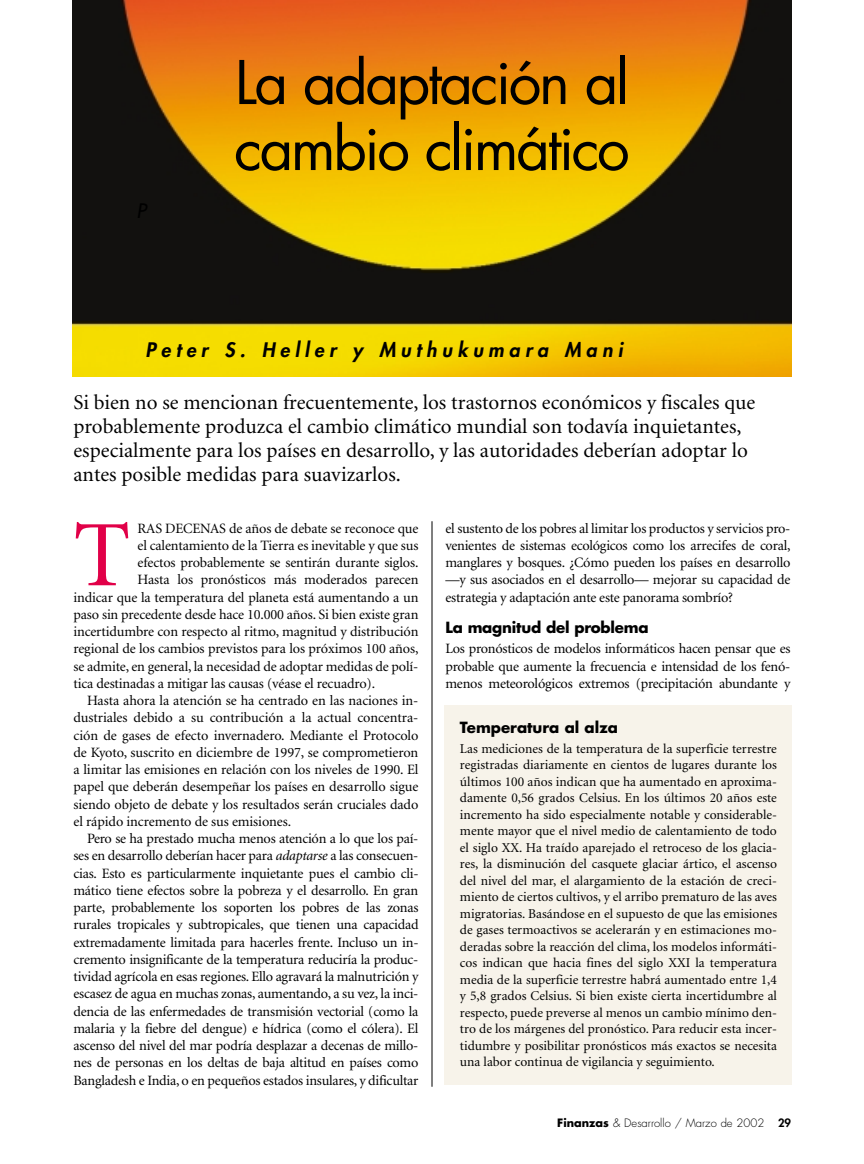
<style>
.page{position:relative;width:864px;height:1164px;background:#fff}
.page>*{position:absolute;margin:0;border:0;box-sizing:border-box;transform-origin:0 0}
.t1{font:93.75px "Minion";color:#e10048}
.t2{font:58.5px/66px "Futura";letter-spacing:-.045em;color:#000}
.t3{font:21px/24px "Minion";color:#000}
.t4{font:italic 800 19.5px "Futura";letter-spacing:.26em;color:#000}
.t5{font:700 15px "Futura";letter-spacing:-.015em;color:#000}
.t6{font:14.25px/17.2px "Minion";letter-spacing:-.015em;color:#000;text-align:justify}
.t7{font:13.5px/16.5px "Minion";color:#000;text-align:justify}
.t8{font:300 11.25px "Futura";color:#000}
.s1{font-style:italic}
.s2{font-weight:700}
.s3{font-weight:800}
</style>
<div class="page">
<hr style="left:432px;top:521px;width:1px;height:566px;background:#000">
<img style="left:72px;top:0;width:720px;height:376px">
<div style="left:445px;top:706px;width:347px;height:379px;background:#f7f3ea"></div>
<h2 class="t2" style="left:234px;top:54px;width:397px">La adaptación al cambio climático</h2>
<h3 class="t4" style="left:146px;top:341px;width:479px">Peter S. Heller y Muthukumara Mani</h3>
<p class="t3" style="left:74px;top:392px;width:683px">Si bien no se mencionan frecuentemente, los trastornos económicos y fiscales que probablemente produzca el cambio climático mundial son todavía inquietantes, especialmente para los países en desarrollo, y las autoridades deberían adoptar lo antes posible medidas para suavizarlos.</p>
<h1 class="t1" style="left:74px;top:519px;width:58px">T</h1>
<p class="t6" style="left:138px;top:521px;width:282px">RAS DECENAS de años de debate se reconoce que</p>
<p class="t6" style="left:138px;top:538px;width:282px">el calentamiento de la Tierra es inevitable y que sus</p>
<p class="t6" style="left:138px;top:555px;width:282px">efectos probablemente se sentirán durante siglos.</p>
<p class="t6" style="left:138px;top:572px;width:282px">Hasta los pronósticos más moderados parecen</p>
<p class="t6" style="left:74px;top:590px;width:347px">indicar que la temperatura del planeta está aumentando a un</p>
<p class="t6" style="left:74px;top:607px;width:347px">paso sin precedente desde hace 10.000 años. Si bien existe gran</p>
<p class="t6" style="left:74px;top:624px;width:346px">incertidumbre con respecto al ritmo, magnitud y distribución</p>
<p class="t6" style="left:74px;top:641px;width:346px">regional de los cambios previstos para los próximos 100 años,</p>
<p class="t6" style="left:74px;top:659px;width:347px">se admite, en general, la necesidad de adoptar medidas de polí-</p>
<p class="t6" style="left:74px;top:676px;width:303px">tica destinadas a mitigar las causas (véase el recuadro).</p>
<p class="t6" style="left:87px;top:693px;width:333px">Hasta ahora la atención se ha centrado en las naciones in-</p>
<p class="t6" style="left:74px;top:710px;width:346px">dustriales debido a su contribución a la actual concentra-</p>
<p class="t6" style="left:74px;top:728px;width:347px">ción de gases de efecto invernadero. Mediante el Protocolo</p>
<p class="t6" style="left:74px;top:745px;width:346px">de Kyoto, suscrito en diciembre de 1997, se comprometieron</p>
<p class="t6" style="left:74px;top:762px;width:346px">a limitar las emisiones en relación con los niveles de 1990. El</p>
<p class="t6" style="left:74px;top:779px;width:347px">papel que deberán desempeñar los países en desarrollo sigue</p>
<p class="t6" style="left:74px;top:797px;width:346px">siendo objeto de debate y los resultados serán cruciales dado</p>
<p class="t6" style="left:74px;top:814px;width:219px">el rápido incremento de sus emisiones.</p>
<p class="t6" style="left:87px;top:831px;width:333px">Pero se ha prestado mucha menos atención a lo que los paí-</p>
<p class="t6" style="left:74px;top:848px;width:346px">ses en desarrollo deberían hacer para <span class="s1">adaptarse</span> a las consecuen-</p>
<p class="t6" style="left:74px;top:866px;width:347px">cias. Esto es particularmente inquietante pues el cambio cli-</p>
<p class="t6" style="left:74px;top:883px;width:346px">mático tiene efectos sobre la pobreza y el desarrollo. En gran</p>
<p class="t6" style="left:74px;top:900px;width:347px">parte, probablemente los soporten los pobres de las zonas</p>
<p class="t6" style="left:74px;top:917px;width:347px">rurales tropicales y subtropicales, que tienen una capacidad</p>
<p class="t6" style="left:74px;top:935px;width:347px">extremadamente limitada para hacerles frente. Incluso un in-</p>
<p class="t6" style="left:74px;top:952px;width:346px">cremento insignificante de la temperatura reduciría la produc-</p>
<p class="t6" style="left:74px;top:969px;width:346px">tividad agrícola en esas regiones. Ello agravará la malnutrición y</p>
<p class="t6" style="left:73px;top:986px;width:346px">escasez de agua en muchas zonas, aumentando, a su vez, la inci-</p>
<p class="t6" style="left:73px;top:1004px;width:347px">dencia de las enfermedades de transmisión vectorial (como la</p>
<p class="t6" style="left:73px;top:1021px;width:347px">malaria y la fiebre del dengue) e hídrica (como el cólera). El</p>
<p class="t6" style="left:73px;top:1038px;width:347px">ascenso del nivel del mar podría desplazar a decenas de millo-</p>
<p class="t6" style="left:73px;top:1055px;width:346px">nes de personas en los deltas de baja altitud en países como</p>
<p class="t6" style="left:73px;top:1073px;width:347px">Bangladesh e India, o en pequeños estados insulares, y dificultar</p>
<p class="t6" style="left:445px;top:521px;width:347px">el sustento de los pobres al limitar los productos y servicios pro&shy;venientes de sistemas ecológicos como los arrecifes de coral, manglares y bosques. ¿Cómo pueden los países en desarrollo —y sus asociados en el desarrollo— mejorar su capacidad de estrategia y adaptación ante este panorama sombrío?</p>
<p class="t5" style="left:446px;top:621px;width:205px">La magnitud del problema</p>
<p class="t6" style="left:446px;top:641px;width:347px">Los pronósticos de modelos informáticos hacen pensar que es probable que aumente la frecuencia e intensidad de los fenó&shy;menos meteorológicos extremos (precipitación abundante y</p>
<p class="t5" style="left:460px;top:721px;width:159px">Temperatura al alza</p>
<p class="t7" style="left:460px;top:741px;width:319px">Las mediciones de la temperatura de la superficie terrestre registradas diariamente en cientos de lugares durante los últimos 100 años indican que ha aumentado en aproxima&shy;damente 0,56 grados Celsius. En los últimos 20 años este incremento ha sido especialmente notable y considerable&shy;mente mayor que el nivel medio de calentamiento de todo el siglo XX. Ha traído aparejado el retroceso de los glacia&shy;res, la disminución del casquete glaciar ártico, el ascenso del nivel del mar, el alargamiento de la estación de creci&shy;miento de ciertos cultivos, y el arribo prematuro de las aves migratorias. Basándose en el supuesto de que las emisiones de gases termoactivos se acelerarán y en estimaciones mo&shy;deradas sobre la reacción del clima, los modelos informáti&shy;cos indican que hacia fines del siglo XXI la temperatura media de la superficie terrestre habrá aumentado entre 1,4 y 5,8 grados Celsius. Si bien existe cierta incertidumbre al respecto, puede preverse al menos un cambio mínimo den&shy;tro de los márgenes del pronóstico. Para reducir esta incer&shy;tidumbre y posibilitar pronósticos más exactos se necesita una labor continua de vigilancia y seguimiento.</p>
<p class="t8" style="left:557px;top:1118px;width:235px"><span class="s2">Finanzas</span> &amp; Desarrollo / Marzo de 2002 <span class="s3">29</span></p>
</div>
